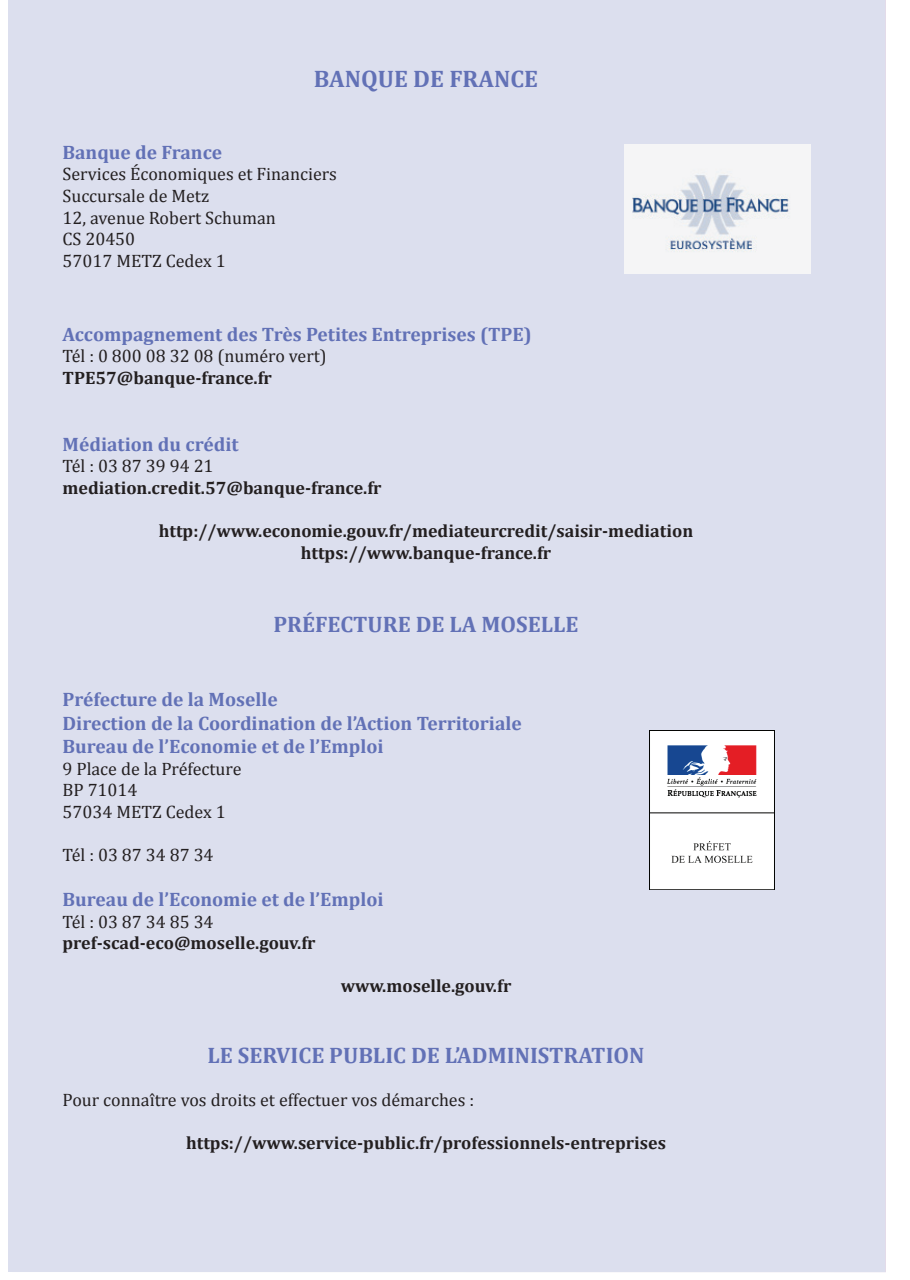
<style>
.page{position:relative;width:910px;height:1280px;background:#fff}
.page>*{position:absolute;margin:0;border:0;box-sizing:border-box;transform-origin:0 0}
.t1{font:700 24px "Cambria";color:#6271b6}
.t2{font:700 22.5px "Cambria";color:#6271b6}
.t3{font:700 19.5px/23.4px "Cambria";color:#6271b6}
.t4{font:700 18px/21.6px "Cambria";color:#231f20;text-align:center}
.t5{font:18px/21.6px "Cambria";color:#231f20}
</style>
<div class="page">
<div style="left:8px;top:0;width:878px;height:1272px;background:#dcdfee"></div>
<img style="left:625px;top:145px;width:186px;height:128px">
<img style="left:650px;top:730px;width:124px;height:160px">
<h1 class="t1" style="left:314px;top:62px;width:48px">BANQUE</h1>
<h1 class="t1" style="left:413px;top:62px;width:96px">DE FRANCE</h1>
<p class="t3" style="left:63px;top:140px;width:161px">Banque de France</p>
<p class="t5" style="left:63px;top:163px;width:276px">Services Économiques et Financiers<br>Succursale de Metz<br>12, avenue Robert Schuman<br>CS 20450<br>57017 METZ Cedex 1</p>
<p class="t3" style="left:63px;top:322px;width:471px">Accompagnement des Très Petites Entreprises (TPE)</p>
<p class="t5" style="left:63px;top:345px;width:266px">Tél : 0 800 08 32 08 (numéro vert)</p>
<p class="t4" style="left:63px;top:366px;width:211px">TPE 57@banque-france.fr</p>
<p class="t3" style="left:63px;top:431px;width:178px">Médiation du crédit</p>
<p class="t5" style="left:63px;top:455px;width:153px">Tél : 03 87 39 94 21</p>
<p class="t4" style="left:63px;top:476px;width:321px">mediation.credit.57@banque-france.fr</p>
<p class="t4" style="left:159px;top:519px;width:536px">http://www.economie.gouv.fr/mediateurcredit/saisir-mediation https://www.banque-france.fr</p>
<p class="t2" style="left:273px;top:609px;width:57px">PRéFECTURE</p>
<p class="t2" style="left:416px;top:609px;width:99px">DE LA MOSELLE</p>
<p class="t3" style="left:63px;top:687px;width:461px">Préfecture de la Moselle<br>Direction de la Coordination de l’Action Territoriale<br>Bureau de l’Economie et de l’Emploi</p>
<p class="t5" style="left:63px;top:757px;width:181px">9 Place de la Préfecture<br>BP 71014<br>57034 METZ Cedex 1</p>
<p class="t5" style="left:63px;top:844px;width:153px">Tél : 03 87 34 87 34</p>
<p class="t3" style="left:63px;top:887px;width:323px">Bureau de l’Economie et de l’Emploi</p>
<p class="t5" style="left:63px;top:910px;width:153px">Tél : 03 87 34 85 34</p>
<p class="t4" style="left:63px;top:932px;width:254px">pref-scad-eco@moselle.gouv.fr</p>
<p class="t4" style="left:341px;top:975px;width:172px">www.moselle.gouv.fr</p>
<p class="t2" style="left:208px;top:1039px;width:438px">Le service public de l’administration</p>
<p class="t5" style="left:63px;top:1089px;width:413px">Pour connaître vos droits et effectuer vos démarches :</p>
<p class="t4" style="left:186px;top:1131px;width:481px">https://www.service-public.fr/professionnels-entreprises</p>
</div>
